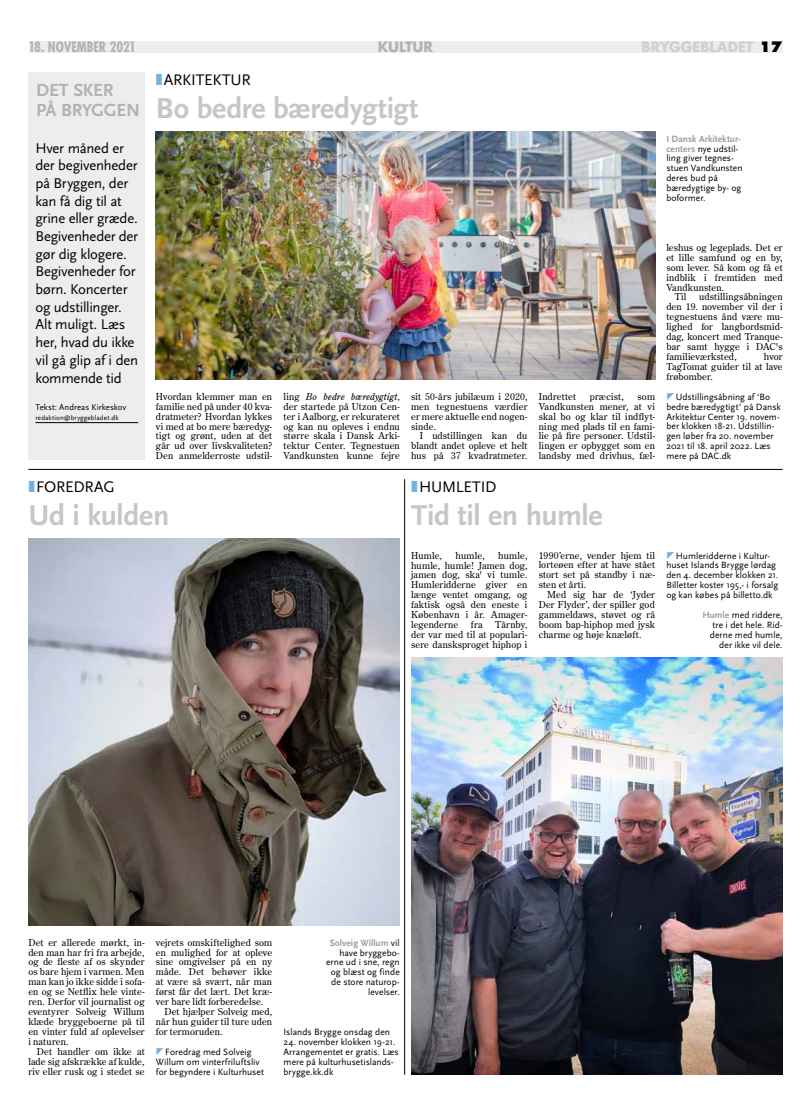
<style>
.page{position:relative;width:811px;height:1120px;background:#fff}
.page>*{position:absolute;margin:0;border:0;box-sizing:border-box;transform-origin:0 0}
.t1{font:700 30px "Scala Sans";letter-spacing:-.01em;color:#c6c6c6}
.t2{font:700 18.3px/20.2px "Scala Sans";letter-spacing:-.01em;color:#b3b2b2}
.t3{font:16px "Scala Sans";letter-spacing:-.015em;color:#000}
.t4{font:14.7px/17.7px "Scala Sans";letter-spacing:-.02em;color:#000}
.t5{font:700 condensed 14px "Futura";letter-spacing:-.01em;color:#b3b2b2}
.t6{font:700 14px "Futura";letter-spacing:-.005em;color:#d0d0d0}
.t7{font:700 14px "Futura";color:#b3b2b2}
.t8{font:9.5px/9.9px "Century Old Style Std";letter-spacing:.01em;color:#000;text-align:justify}
.t9{font:9.5px/9.9px "Scala Sans";letter-spacing:.005em;color:#000}
.t10{font:8.7px "Scala Sans";letter-spacing:.005em;color:#000}
.t11{font:7px "Scala Sans";letter-spacing:.015em;color:#000}
.s1{font-weight:800;color:#000}
.s2{color:#73b2e0}
.s3{font-weight:700;color:#9d9d9c}
.s4{font-style:italic}
</style>
<div class="page">
<div style="left:29px;top:41px;width:753px;height:11px;background:#ededed"></div>
<div style="left:28px;top:72px;width:117px;height:387px;background:#ededed"></div>
<hr style="left:35px;top:422px;width:103px;height:1px;background:#000">
<img style="left:156px;top:132px;width:499px;height:248px">
<hr style="left:28px;top:469px;width:754px;height:1px;background:#000">
<hr style="left:404px;top:479px;width:1px;height:595px;background:#000">
<img style="left:28px;top:539px;width:372px;height:387px">
<img style="left:411px;top:658px;width:371px;height:416px">
<h3 class="t5" style="left:28px;top:38px;width:109px">18. NOVEMBER 2021</h3>
<h3 class="t7" style="left:378px;top:38px;width:57px">KU LTUR</h3>
<h3 class="t6" style="left:641px;top:38px;width:143px">BRYGGEBLADET <span class="s1">17</span></h3>
<h2 class="t2" style="left:36px;top:81px;width:74px">Det sker på Brygg</h2>
<h3 class="t3" style="left:156px;top:72px;width:36px"><span class="s2">❚</span>Arkitekt</h3>
<h3 class="t3" style="left:231px;top:72px;width:22px">ur</h3>
<h1 class="t1" style="left:156px;top:93px;width:264px">Bo bedre bæredygtigt</h1>
<h2 class="t2" style="left:116px;top:101px;width:21px">en</h2>
<h3 class="t4" style="left:35px;top:139px;width:104px">Hver måned er der begivenheder på Bryggen, der kan få dig til at grine eller græde.<br>Begivenheder der gør dig klogere.<br>Begivenheder for børn. Koncerter og udstillinger.<br>Alt muligt. Læs her, hvad du ikke vil gå glip af i den kommende tid</h3>
<p class="t10" style="left:35px;top:402px;width:92px">Tekst: Andreas Kirkeskov</p>
<p class="t11" style="left:35px;top:413px;width:85px">redaktion@bryggebladet.dk</p>
<p class="t9" style="left:666px;top:134px;width:78px"><span class="s3">I Dansk Arkitektur&shy;centers</span> nye udstil&shy;ling giver tegnes&shy;stuen Vandkunsten deres bud på bæredygtige by- og boformer.</p>
<p class="t8" style="left:666px;top:242px;width:118px">leshus og legeplads. Det er</p>
<p class="t8" style="left:666px;top:252px;width:118px">et lille samfund og en by,</p>
<p class="t8" style="left:666px;top:262px;width:118px">som lever. Så kom og få et</p>
<p class="t8" style="left:666px;top:272px;width:118px">indblik i fremtiden med</p>
<p class="t8" style="left:666px;top:282px;width:59px">Vandkunsten.</p>
<p class="t8" style="left:675px;top:292px;width:13px">Til</p>
<p class="t8" style="left:666px;top:292px;width:118px;text-indent:33px">udstillingsåbningen den 19. november vil der i tegnestuens ånd være mu&shy;lighed for langbordsmid&shy;dag, koncert med Tranque&shy;bar samt hygge i DAC's familieværksted,</p>
<p class="t8" style="left:666px;top:351px;width:118px;text-indent:97px">hvor TagTomat guider til at lave frøbomber.</p>
<p class="t9" style="left:666px;top:392px;width:116px;text-indent:9px">Udstillingsåbning af ‘Bo bedre bæredygtigt’ på Dansk<br>Arkitektur Center 19. novem&shy;ber klokken 18-21. Udstillin&shy;gen løber fra 20. november<br>2021 til 18. april 2022. Læs mere på DAC.dk</p>
<p class="t8" style="left:539px;top:391px;width:39px">Indrettet</p>
<p class="t8" style="left:590px;top:391px;width:35px">præcist,</p>
<p class="t8" style="left:156px;top:391px;width:118px">Hvordan klemmer man en familie ned på under 40 kva&shy;dratmeter? Hvordan lykkes vi med at bo mere bæredyg&shy;tigt og grønt, uden at det går ud over livskvaliteten?<br>Den anmelderroste udstil-</p>
<p class="t8" style="left:283px;top:391px;width:118px">ling <span class="s4">Bo bedre bæredygtigt</span>, der startede på Utzon Cen&shy;ter i Aalborg, er rekurateret og kan nu opleves i endnu større skala i Dansk Arki&shy;tektur Center. Tegnestuen Vandkunsten kunne fejre</p>
<p class="t8" style="left:411px;top:391px;width:118px">sit 50-års jubilæum i 2020, men tegnestuens værdier er mere aktuelle end nogen&shy;sinde.</p>
<p class="t8" style="left:539px;top:391px;width:118px;text-indent:99px">som Vandkunsten mener, at vi skal bo og klar til indflyt&shy;ning med plads til en fami&shy;lie på fire personer. Udstil&shy;lingen er opbygget som en landsby med drivhus, fæl-</p>
<p class="t8" style="left:411px;top:431px;width:118px;text-indent:9px">I udstillingen kan du blandt andet opleve et helt hus på 37 kvadratmeter.</p>
<h3 class="t3" style="left:28px;top:478px;width:77px"><span class="s2">❚</span>Foredrag</h3>
<h1 class="t1" style="left:28px;top:499px;width:143px">Ud i kulden</h1>
<h3 class="t3" style="left:411px;top:478px;width:41px"><span class="s2">❚</span>Humletid</h3>
<h1 class="t1" style="left:411px;top:499px;width:193px">Tid til en humle</h1>
<p class="t8" style="left:411px;top:550px;width:32px">Humle,</p>
<p class="t8" style="left:455px;top:550px;width:31px">humle,</p>
<p class="t8" style="left:539px;top:550px;width:118px">1990’erne, vender hjem til lorteøen efter at have stået stort set på standby i næ&shy;sten et årti.</p>
<p class="t8" style="left:539px;top:590px;width:118px;text-indent:9px">Med sig har de ‘Jyder Der Flyder’, der spiller god gammeldaws, støvet og rå boom bap-hiphop med jysk charme og høje knæløft.</p>
<p class="t8" style="left:411px;top:550px;width:118px;text-indent:87px">humle, humle, humle! Jamen dog, jamen dog, ska' vi tumle.<br>Humleridderne giver en længe ventet omgang, og faktisk også den eneste i København i år. Amager&shy;legenderne</p>
<p class="t8" style="left:411px;top:619px;width:118px;text-indent:84px">Tårnby, der var med til at populari&shy;sere dansksproget hiphop i</p>
<p class="t8" style="left:471px;top:619px;width:13px">fra</p>
<p class="t9" style="left:666px;top:551px;width:114px;text-indent:9px">Humleridderne i Kultur&shy;huset Islands Brygge lørdag den 4. december klokken 21.<br>Billetter koster 195,- i forsalg og kan købes på billetto.dk</p>
<p class="t9" style="left:702px;top:610px;width:82px;text-align:right"><span class="s3">Humle</span> med riddere, tre i det hele. Rid&shy;derne med humle, der ikke vil dele.</p>
<p class="t8" style="left:28px;top:937px;width:118px">Det er allerede mørkt, in&shy;den man har fri fra arbejde, og de fleste af os skynder os bare hjem i varmen. Men man kan jo ikke sidde i sofa&shy;en og se Netflix hele vinte&shy;ren. Derfor vil journalist og eventyrer Solveig Willum klæde bryggeboerne på til en vinter fuld af oplevelser i naturen.</p>
<p class="t8" style="left:28px;top:1046px;width:118px;text-indent:9px">Det handler om ikke at lade sig afskrække af kulde, riv eller rusk og i stedet se</p>
<p class="t8" style="left:156px;top:937px;width:118px">vejrets omskiftelighed som</p>
<p class="t8" style="left:156px;top:947px;width:118px">en mulighed for at opleve</p>
<p class="t8" style="left:156px;top:957px;width:118px">sine omgivelser på en ny</p>
<p class="t8" style="left:156px;top:967px;width:118px">måde. Det behøver ikke</p>
<p class="t8" style="left:156px;top:976px;width:118px">at være så svært, når man</p>
<p class="t8" style="left:156px;top:986px;width:118px">først får det lært. Det kræ-</p>
<p class="t8" style="left:156px;top:996px;width:109px">ver bare lidt forberedelse.</p>
<p class="t8" style="left:164px;top:1006px;width:109px">Det hjælper Solveig med,</p>
<p class="t8" style="left:156px;top:1016px;width:118px">når hun guider til ture uden</p>
<p class="t8" style="left:156px;top:1026px;width:68px">for termoruden.</p>
<p class="t9" style="left:156px;top:1047px;width:109px;text-align:center">Foredrag med Solveig<br>Willum om vinterfriluftsliv for begyndere i Kulturhuset</p>
<p class="t9" style="left:326px;top:938px;width:75px;text-align:right"><span class="s3">Solveig Willum</span> vil have bryggebo&shy;erne ud i sne, regn og blæst og finde de store naturop&shy;levelser.</p>
<p class="t9" style="left:283px;top:1027px;width:108px">Islands Brygge onsdag den</p>
<p class="t9" style="left:283px;top:1037px;width:117px">24. november klokken 19-21.<br>Arrangementet er gratis. Læs mere på kulturhusetislands&shy;brygge.kk.dk</p>
</div>
